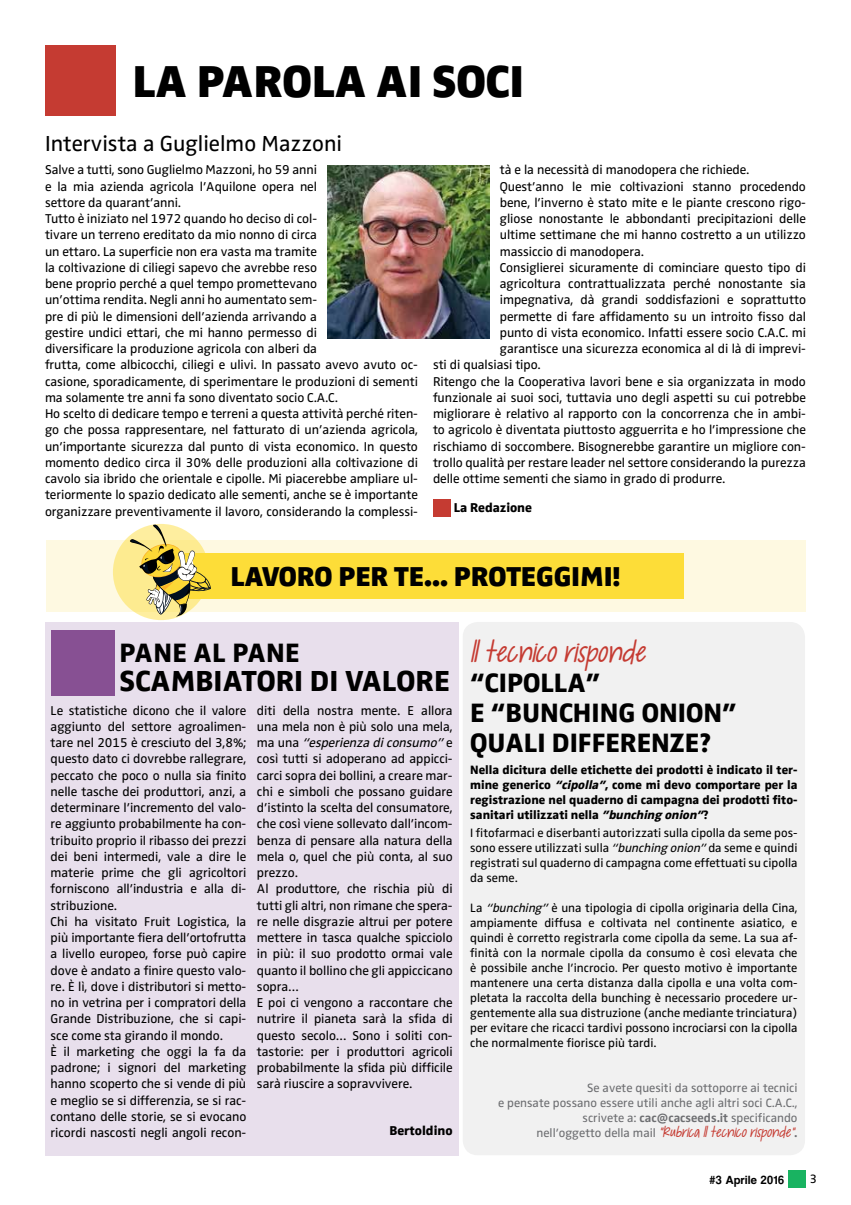
<style>
.page{position:relative;width:851px;height:1205px;background:#fff}
.page>*{position:absolute;margin:0;border:0;box-sizing:border-box;transform-origin:0 0}
.t1{font:46.25px "Zwo w 8";letter-spacing:-.005em;color:#000}
.t2{font:30px "Zwo w 7";color:#000}
.t3{font:28.25px "Zwo w 8";letter-spacing:-.005em;color:#000}
.t4{font:27.5px/30px "Zwo w 7";color:#000}
.t5{font:22.5px "Zwo w 4";color:#000}
.t6{font:italic 22.5px "KG Dropsof Jupiter";color:#c53b32}
.t7{font:13.25px/16.2px "Zwo w 4";letter-spacing:-.005em;color:#000}
.t8{font:13.25px "Zwo w 7";color:#000}
.t9{font:12.5px/15px "Zwo w 4";color:#000;text-align:justify}
.t10{font:12.5px/15px "Zwo w 7";color:#000;text-align:justify}
.t11{font:12.5px/15px "Zwo w 4";color:#6d6e71;text-align:right}
.t12{font:12.25px "Coolvetica Rg";letter-spacing:.04em;color:#000}
.t13{font:italic 11.25px "KG Dropsof Jupiter";color:#c53b32}
.s1{font-style:italic}
.s2{font-family:"Zwo w 6"}
.s3{font-family:"Zwo w 4";font-style:normal;font-size:12.5px;color:#6d6e71}
.s4{font-family:"Zwo w 6";font-style:normal;font-size:12.5px;color:#6d6e71}
</style>
<div class="page">
<div style="left:788px;top:1170px;width:17px;height:18px;background:#19b361"></div>
<div style="left:45px;top:45px;width:71px;height:71px;background:#c53b32"></div>
<div style="left:433px;top:499px;width:17px;height:17px;background:#c53b32"></div>
<img style="left:327px;top:165px;width:162px;height:173px">
<div style="left:462px;top:622px;width:342px;height:533px;background:#f1f1f1;border-radius:15px"></div>
<div style="left:45px;top:622px;width:413px;height:533px;background:#e8dfec"></div>
<div style="left:51px;top:630px;width:64px;height:66px;background:#875093"></div>
<div style="left:45px;top:540px;width:760px;height:71px;background:#fef9e1"></div>
<svg style="left:113px;top:524px;width:96px;height:96px"></svg>
<div style="left:175px;top:553px;width:509px;height:45px;background:#fddd38"></div>
<svg style="left:129px;top:524px;width:82px;height:92px"></svg>
<h1 class="t1" style="left:132px;top:54px;width:393px">LA PAROLA AI SOCI</h1>
<h3 class="t5" style="left:45px;top:130px;width:298px">Intervista a Guglielmo Mazzoni</h3>
<p class="t7" style="left:45px;top:162px;width:374px">Salve a tutti, sono Guglielmo Mazzoni, ho 59 anni<br>e la mia azienda agricola l’Aquilone opera nel<br>settore da quarant’anni.<br>Tutto è iniziato nel 1972 quando ho deciso di col-<br>tivare un terreno ereditato da mio nonno di circa<br>un ettaro. La superficie non era vasta ma tramite<br>la coltivazione di ciliegi sapevo che avrebbe reso<br>bene proprio perché a quel tempo promettevano<br>un’ottima rendita. Negli anni ho aumentato sem-<br>pre di più le dimensioni dell’azienda arrivando a<br>gestire undici ettari, che mi hanno permesso di<br>diversificare la produzione agricola con alberi da<br>frutta, come albicocchi, ciliegi e ulivi. In passato avevo avuto oc&shy;casione, sporadicamente, di sperimentare le produzioni di sementi ma solamente tre anni fa sono diventato socio C.A.C.<br>Ho scelto di dedicare tempo e terreni a questa attività perché riten&shy;go che possa rappresentare, nel fatturato di un’azienda agricola, un’importante sicurezza dal punto di vista economico. In questo momento dedico circa il 30% delle produzioni alla coltivazione di cavolo sia ibrido che orientale e cipolle. Mi piacerebbe ampliare ul&shy;teriormente lo spazio dedicato alle sementi, anche se è importante organizzare preventivamente il lavoro, considerando la complessi-</p>
<p class="t7" style="left:499px;top:162px;width:251px">tà e la necessità di manodopera che richiede.</p>
<p class="t7" style="left:499px;top:178px;width:307px">Quest’anno le mie coltivazioni stanno procedendo</p>
<p class="t7" style="left:499px;top:194px;width:307px">bene, l’inverno è stato mite e le piante crescono rigo-</p>
<p class="t7" style="left:499px;top:210px;width:307px">gliose nonostante le abbondanti precipitazioni delle</p>
<p class="t7" style="left:499px;top:227px;width:307px">ultime settimane che mi hanno costretto a un utilizzo</p>
<p class="t7" style="left:499px;top:243px;width:146px">massiccio di manodopera.</p>
<p class="t7" style="left:499px;top:259px;width:307px">Consiglierei sicuramente di cominciare questo tipo di</p>
<p class="t7" style="left:499px;top:275px;width:307px">agricoltura contrattualizzata perché nonostante sia</p>
<p class="t7" style="left:499px;top:292px;width:307px">impegnativa, dà grandi soddisfazioni e soprattutto</p>
<p class="t7" style="left:499px;top:308px;width:307px">permette di fare affidamento su un introito fisso dal</p>
<p class="t7" style="left:499px;top:324px;width:307px">punto di vista economico. Infatti essere socio C.A.C. mi</p>
<p class="t7" style="left:499px;top:340px;width:307px">garantisce una sicurezza economica al di là di imprevi-</p>
<p class="t7" style="left:433px;top:357px;width:109px">sti di qualsiasi tipo.</p>
<p class="t7" style="left:433px;top:373px;width:374px">Ritengo che la Cooperativa lavori bene e sia organizzata in modo</p>
<p class="t7" style="left:433px;top:389px;width:374px">funzionale ai suoi soci, tuttavia uno degli aspetti su cui potrebbe</p>
<p class="t7" style="left:433px;top:405px;width:374px">migliorare è relativo al rapporto con la concorrenza che in ambi-</p>
<p class="t7" style="left:433px;top:422px;width:374px">to agricolo è diventata piuttosto agguerrita e ho l’impressione che</p>
<p class="t7" style="left:433px;top:438px;width:374px">rischiamo di soccombere. Bisognerebbe garantire un migliore con-</p>
<p class="t7" style="left:433px;top:454px;width:374px">trollo qualità per restare leader nel settore considerando la purezza</p>
<p class="t7" style="left:433px;top:470px;width:294px">delle ottime sementi che siamo in grado di produrre.</p>
<p class="t8" style="left:453px;top:500px;width:80px">La Redazione</p>
<h3 class="t3" style="left:230px;top:559px;width:391px">LAVORO PER TE... PROTEGGIMI!</h3>
<h3 class="t4" style="left:120px;top:637px;width:181px">PANE AL PANE</h3>
<h2 class="t2" style="left:120px;top:663px;width:92px">Scambiat</h2>
<h2 class="t2" style="left:257px;top:663px;width:176px">ori di valore</h2>
<p class="t7" style="left:51px;top:702px;width:197px">Le statistiche dicono che il valore aggiunto del settore agroalimen&shy;tare nel 2015 è cresciuto del 3,8%; questo dato ci dovrebbe rallegrare, peccato che poco o nulla sia finito nelle tasche dei produttori, anzi, a determinare l’incremento del valo&shy;re aggiunto probabilmente ha con&shy;tribuito proprio il ribasso dei prezzi dei beni intermedi, vale a dire le materie prime che gli agricoltori forniscono all’industria e alla di&shy;stribuzione.<br>Chi ha visitato Fruit Logistica, la più importante fiera dell’ortofrutta a livello europeo, forse può capire dove è andato a finire questo valo&shy;re. È lì, dove i distributori si metto&shy;no in vetrina per i compratori della Grande Distribuzione, che si capi&shy;sce come sta girando il mondo.<br>È il marketing che oggi la fa da padrone; i signori del marketing hanno scoperto che si vende di più e meglio se si differenzia, se si rac&shy;contano delle storie, se si evocano ricordi nascosti negli angoli recon-</p>
<p class="t7" style="left:257px;top:702px;width:197px">diti della nostra mente. E allora una mela non è più solo una mela, m a u n a <span class="s1">“esperienza diconsumo”</span> e così tutti si adoperano ad appicci&shy;carci sopra dei bollini, a creare mar&shy;chi e simboli che possano guidare d’istinto la scelta del consumatore, che così viene sollevato dall’incom&shy;benza di pensare alla natura della mela o, quel che più conta, al suo prezzo.<br>Al produttore, che rischia più di tutti gli altri, non rimane che spera&shy;re nelle disgrazie altrui per potere mettere in tasca qualche spicciolo in più: il suo prodotto ormai vale quanto il bollino che gli appiccicano sopra…<br>E poi ci vengono a raccontare che nutrire il pianeta sarà la sfida di questo secolo… Sono i soliti con&shy;tastorie: per i produttori agricoli probabilmente la sfida più difficile sarà riuscire a sopravvivere.</p>
<p class="t8" style="left:389px;top:1122px;width:65px">Bertoldino</p>
<h3 class="t6" style="left:470px;top:633px;width:184px">Iltecnicorisponde</h3>
<h3 class="t4" style="left:470px;top:667px;width:268px">“CIPOLLA”<br>E “BUNCHING ONION”<br>QUALI DIFFERENZE?</h3>
<p class="t10" style="left:470px;top:762px;width:329px">Nella dicitura delle etichette dei prodotti è indicato il ter&shy;mine generico <span class="s1">“cipolla”</span>, come mi devo comportare per la registrazione nel quaderno di campagna dei prodotti fito&shy;sanitari utilizzati nella <span class="s1">”bunching onion”</span>?</p>
<p class="t9" style="left:470px;top:825px;width:329px">I fitofarmaci e diserbanti autorizzati sulla cipolla da seme pos&shy;sono essere utilizzati sulla <span class="s1">“bunching onion”</span> da seme e quindi registrati sul quaderno di campagna come effettuati su cipolla da seme.</p>
<p class="t9" style="left:470px;top:900px;width:329px">La <span class="s1">“bunching”</span> è una tipologia di cipolla originaria della Cina, ampiamente diffusa e coltivata nel continente asiatico, e quindi è corretto registrarla come cipolla da seme. La sua af&shy;finità con la normale cipolla da consumo è così elevata che è possibile anche l’incrocio. Per questo motivo è importante mantenere una certa distanza dalla cipolla e una volta com&shy;pletata la raccolta della bunching è necessario procedere ur&shy;gentemente alla sua distruzione (anche mediante trinciatura) per evitare che ricacci tardivi possono incrociarsi con la cipolla che normalmente fiorisce più tardi.</p>
<p class="t11" style="left:498px;top:1080px;width:301px">Se avete quesiti da sottoporre ai tecnici<br>e pensate possano essere utili anche agli altri soci C.A.C., scrivete a: <span class="s2">cac@cacseeds.it</span> specificando</p>
<p class="t13" style="left:536px;top:1122px;width:263px"><span class="s3">n e l l ’ o g g e t t o d e l l a m a i l</span> “RubricaIltecnicorisponde”<span class="s4">.</span></p>
<p class="t12" style="left:709px;top:1172px;width:76px">#3 Aprile 2016</p>
<p class="t9" style="left:809px;top:1171px;width:9px">3</p>
</div>
